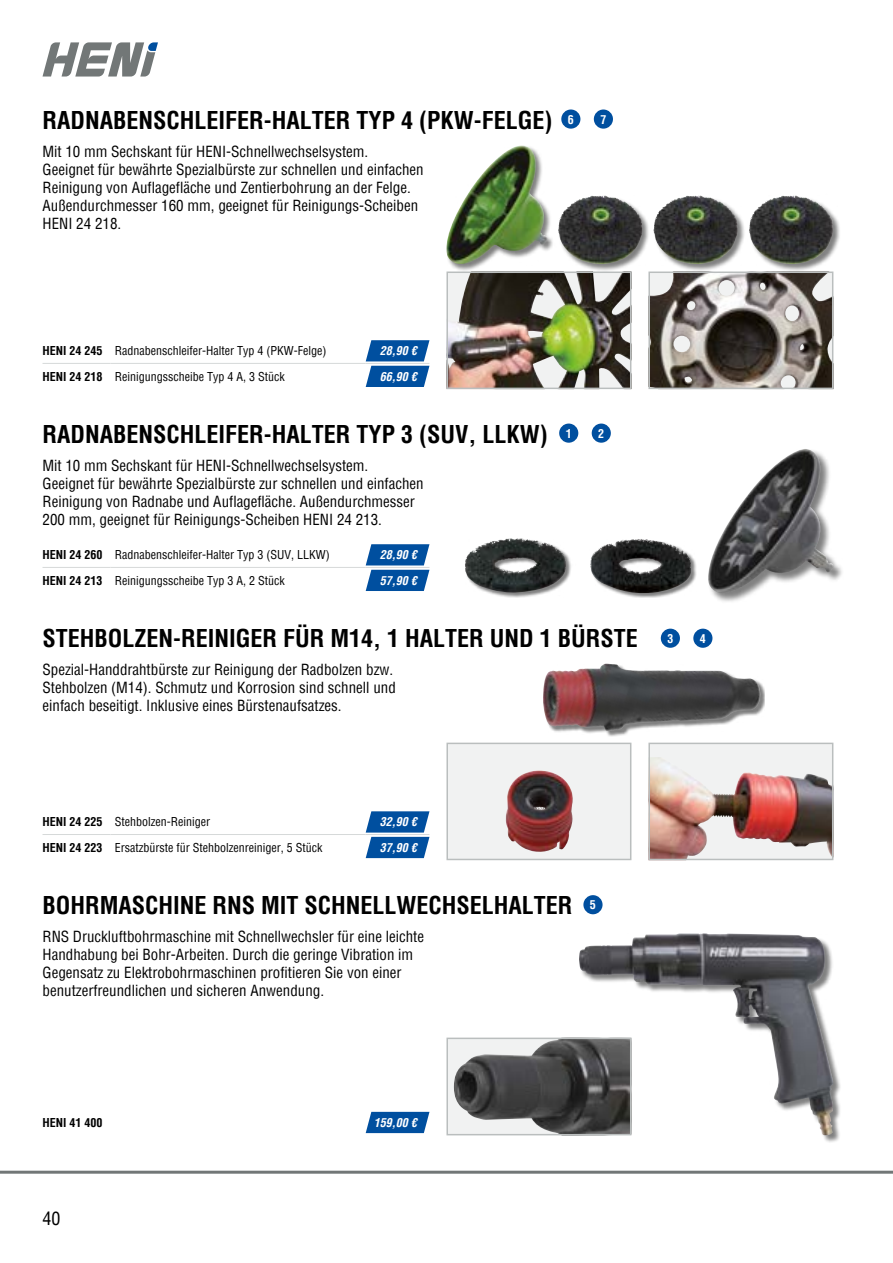
<style>
.page{position:relative;width:893px;height:1263px;background:#fff}
.page>*{position:absolute;margin:0;border:0;box-sizing:border-box;transform-origin:0 0}
.t1{font:700 condensed 24px "Helvetica";color:#000}
.t2{font:condensed 18px "Helvetica";color:#000}
.t3{font:condensed 15px/18px "Helvetica";color:#000}
.t4{font:condensed 12px "Helvetica";color:#000}
.t5{font:italic 700 condensed 12px "Helvetica";color:#fff}
.t6{font:700 condensed 12px "Helvetica";color:#000}
.t7{font:700 condensed 12px "Helvetica";color:#fff}
.s1{font-weight:700}
</style>
<div class="page">
<svg style="left:43px;top:42px;width:115px;height:35px"></svg>
<hr style="left:0;top:1171px;width:893px;height:3px;background:#727777">
<div style="left:649px;top:743px;width:184px;height:116px;background:#f1f2f2"></div>
<img style="left:651px;top:757px;width:179px;height:100px">
<div style="left:648px;top:743px;width:185px;height:117px;border:2px solid #babebe"></div>
<div style="left:447px;top:743px;width:184px;height:116px;background:#f1f2f2"></div>
<img style="left:505px;top:770px;width:68px;height:82px">
<div style="left:446px;top:743px;width:185px;height:117px;border:2px solid #babebe"></div>
<div style="left:545px;top:664px;width:220px;height:72px;background:#000;opacity:.5"></div>
<img style="left:543px;top:664px;width:218px;height:67px">
<img style="left:651px;top:274px;width:179px;height:112px">
<div style="left:648px;top:271px;width:185px;height:118px;border:2px solid #babebe"></div>
<img style="left:449px;top:274px;width:179px;height:112px">
<div style="left:446px;top:271px;width:185px;height:118px;border:2px solid #babebe"></div>
<div style="left:579px;top:934px;width:263px;height:210px;background:#000;opacity:.5"></div>
<img style="left:578px;top:933px;width:256px;height:203px">
<div style="left:447px;top:1038px;width:184px;height:97px;background:#f1f2f2"></div>
<img style="left:454px;top:1040px;width:174px;height:92px">
<div style="left:446px;top:1037px;width:185px;height:98px;border:2px solid #babebe"></div>
<div style="left:465px;top:539px;width:231px;height:59px;background:#000;opacity:.5"></div>
<img style="left:465px;top:539px;width:101px;height:54px">
<div style="left:708px;top:449px;width:135px;height:154px;background:#000;opacity:.5"></div>
<img style="left:708px;top:449px;width:125px;height:146px">
<div style="left:559px;top:424px;width:19px;height:19px;background:#004f9f;border-radius:50%"></div>
<div style="left:592px;top:424px;width:19px;height:19px;background:#004f9f;border-radius:50%"></div>
<div style="left:561px;top:109px;width:19px;height:20px;background:#004f9f;border-radius:50%"></div>
<div style="left:594px;top:109px;width:19px;height:20px;background:#004f9f;border-radius:50%"></div>
<div style="left:661px;top:629px;width:19px;height:19px;background:#004f9f;border-radius:50%"></div>
<div style="left:693px;top:629px;width:19px;height:19px;background:#004f9f;border-radius:50%"></div>
<div style="left:583px;top:895px;width:20px;height:19px;background:#004f9f;border-radius:50%"></div>
<div style="left:447px;top:146px;width:394px;height:126px;background:#000;opacity:.5"></div>
<img style="left:446px;top:146px;width:102px;height:118px">
<img style="left:558px;top:195px;width:45px;height:40px">
<img style="left:653px;top:195px;width:45px;height:40px">
<img style="left:749px;top:195px;width:45px;height:40px">
<svg style="left:366px;top:340px;width:63px;height:47px;background:#2568ac"></svg>
<hr style="left:43px;top:363px;width:68px;height:1px;background:#d6d9d9">
<hr style="left:111px;top:363px;width:255px;height:1px;background:#d6d9d9">
<hr style="left:366px;top:363px;width:63px;height:1px;background:#d6d9d9">
<svg style="left:366px;top:544px;width:63px;height:47px;background:#2568ad"></svg>
<hr style="left:43px;top:567px;width:68px;height:1px;background:#d6d9d9">
<hr style="left:111px;top:567px;width:255px;height:1px;background:#d6d9d9">
<hr style="left:366px;top:567px;width:63px;height:1px;background:#d6d9d9">
<svg style="left:366px;top:811px;width:63px;height:47px;background:#2669ad"></svg>
<hr style="left:43px;top:834px;width:68px;height:1px;background:#d6d9d9">
<hr style="left:111px;top:834px;width:255px;height:1px;background:#d6d9d9">
<hr style="left:366px;top:834px;width:63px;height:1px;background:#d6d9d9">
<svg style="left:366px;top:1112px;width:63px;height:21px"></svg>
<h1 class="t1" style="left:43px;top:104px;width:512px">RADNABENSCHLEIFER-HALTER TYP 4 (PKW-FELGE)</h1>
<p class="t3" style="left:43px;top:142px;width:383px">Mit 10 mm Sechskant für HENI-Schnellwechselsystem.<br>Geeignet für bewährte Spezialbürste zur schnellen und einfachen Reinigung von Auflagefläche und Zentierbohrung an der Felge.<br>Außendurchmesser 160 mm, geeignet für Reinigungs-Scheiben HENI 24 218.</p>
<p class="t7" style="left:568px;top:111px;width:7px">6</p>
<p class="t7" style="left:600px;top:111px;width:7px">7</p>
<p class="t4" style="left:43px;top:343px;width:285px"><span class="s1">HENI 24 245</span> Radnabenschleifer-Halter Typ 4 (PKW-Felge)</p>
<p class="t5" style="left:380px;top:343px;width:38px">28,90 €</p>
<p class="t4" style="left:43px;top:368px;width:244px"><span class="s1">HENI 24 218</span> Reinigungsscheibe Typ 4 A, 3 Stück</p>
<p class="t5" style="left:380px;top:368px;width:38px">66,90 €</p>
<h1 class="t1" style="left:43px;top:418px;width:507px">RADNABENSCHLEIFER-HALTER TYP 3 (SUV, LLKW)</h1>
<p class="t3" style="left:43px;top:456px;width:383px">Mit 10 mm Sechskant für HENI-Schnellwechselsystem.<br>Geeignet für bewährte Spezialbürste zur schnellen und einfachen Reinigung von Radnabe und Auflagefläche. Außendurchmesser 200 mm, geeignet für Reinigungs-Scheiben HENI 24 213.</p>
<p class="t4" style="left:43px;top:547px;width:289px"><span class="s1">HENI 24 260</span> Radnabenschleifer-Halter Typ 3 (SUV, LLKW)</p>
<p class="t5" style="left:380px;top:547px;width:38px">28,90 €</p>
<p class="t4" style="left:43px;top:572px;width:244px"><span class="s1">HENI 24 213</span> Reinigungsscheibe Typ 3 A, 2 Stück</p>
<p class="t5" style="left:380px;top:572px;width:38px">57,90 €</p>
<p class="t7" style="left:566px;top:425px;width:7px">1</p>
<p class="t7" style="left:598px;top:425px;width:7px">2</p>
<h1 class="t1" style="left:43px;top:622px;width:597px">STEHBOLZEN-REINIGER FÜR M14, 1 HALTER UND 1 BÜRSTE</h1>
<p class="t3" style="left:43px;top:660px;width:355px">Spezial-Handdrahtbürste zur Reinigung der Radbolzen bzw.<br>Stehbolzen (M14). Schmutz und Korrosion sind schnell und einfach beseitigt. Inklusive eines Bürstenaufsatzes.</p>
<p class="t7" style="left:667px;top:630px;width:7px">3</p>
<p class="t7" style="left:700px;top:630px;width:7px">4</p>
<p class="t4" style="left:43px;top:814px;width:169px"><span class="s1">HENI 24 225</span> Stehbolzen-Reiniger</p>
<p class="t5" style="left:380px;top:814px;width:38px">32,90 €</p>
<p class="t4" style="left:43px;top:840px;width:281px"><span class="s1">HENI 24 223</span> Ersatzbürste für Stehbolzenreiniger, 5 Stück</p>
<p class="t5" style="left:380px;top:839px;width:38px">37,90 €</p>
<h1 class="t1" style="left:43px;top:889px;width:532px">BOHRMASCHINE RNS MIT SCHNELLWECHSELHALTER</h1>
<p class="t3" style="left:43px;top:927px;width:383px">RNS Druckluftbohrmaschine mit Schnellwechsler für eine leichte Handhabung bei Bohr-Arbeiten. Durch die geringe Vibration im Gegensatz zu Elektrobohrmaschinen profitieren Sie von einer benutzerfreundlichen und sicheren Anwendung.</p>
<p class="t7" style="left:590px;top:897px;width:7px">5</p>
<p class="t6" style="left:43px;top:1115px;width:61px">HENI 41 400</p>
<p class="t5" style="left:374px;top:1115px;width:44px">159,00 €</p>
<p class="t2" style="left:43px;top:1206px;width:19px">40</p>
</div>
